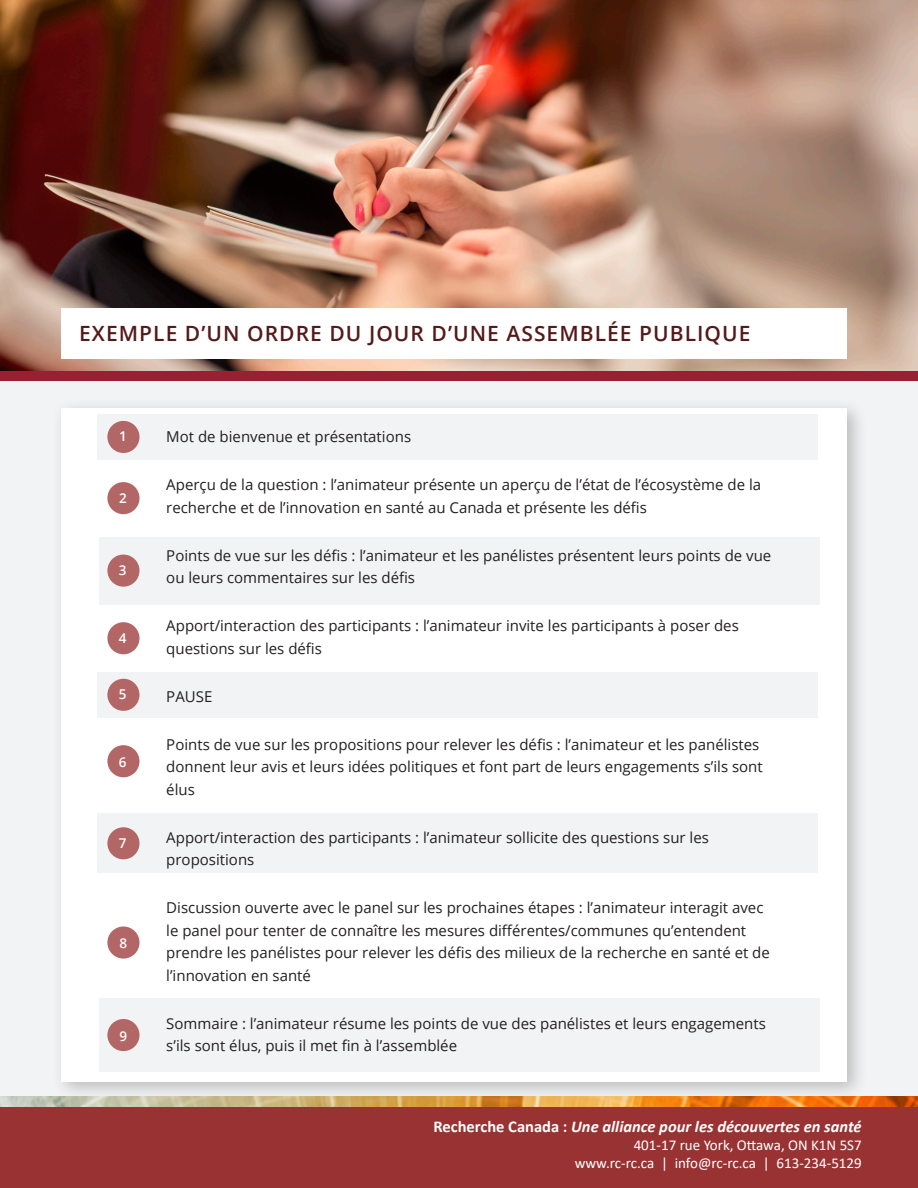
<style>
.page{position:relative;width:918px;height:1188px;background:#fff}
.page>*{position:absolute;margin:0;border:0;box-sizing:border-box;transform-origin:0 0}
.t1{font:600 21px "Open Sans";letter-spacing:.05em;color:#541a19}
.t2{font:italic 700 16.5px "Calibri";color:#fff}
.t3{font:15px/22.5px "Open Sans";color:#231f20}
.t4{font:15px "Calibri";color:#fff}
.t5{font:600 13.5px "Open Sans";color:#fff}
.s1{font-style:normal}
</style>
<div class="page">
<img style="left:0;top:0;width:918px;height:371px">
<div style="left:0;top:380px;width:918px;height:732px;background:#f2f3f4"></div>
<div style="left:61px;top:308px;width:786px;height:50px;background:#fff"></div>
<div style="left:52px;top:398px;width:816px;height:705px;background:#231f20;opacity:.26"></div>
<div style="left:61px;top:408px;width:786px;height:674px;background:#fff"></div>
<div style="left:98px;top:414px;width:720px;height:46px;background:#f2f3f4"></div>
<div style="left:99px;top:537px;width:720px;height:67px;background:#f2f3f4"></div>
<div style="left:99px;top:998px;width:720px;height:74px;background:#f2f3f4"></div>
<div style="left:98px;top:814px;width:720px;height:59px;background:#f2f3f4"></div>
<div style="left:98px;top:672px;width:720px;height:46px;background:#f2f3f4"></div>
<div style="left:107px;top:421px;width:33px;height:32px;background:#b36666;border-radius:50%"></div>
<div style="left:107px;top:482px;width:33px;height:32px;background:#b36666;border-radius:50%"></div>
<div style="left:107px;top:555px;width:33px;height:32px;background:#b36666;border-radius:50%"></div>
<div style="left:107px;top:622px;width:33px;height:32px;background:#b36666;border-radius:50%"></div>
<div style="left:107px;top:679px;width:33px;height:32px;background:#b36666;border-radius:50%"></div>
<div style="left:107px;top:745px;width:33px;height:32px;background:#b36666;border-radius:50%"></div>
<div style="left:107px;top:827px;width:33px;height:32px;background:#b36666;border-radius:50%"></div>
<div style="left:107px;top:926px;width:33px;height:33px;background:#b36666;border-radius:50%"></div>
<div style="left:107px;top:1019px;width:33px;height:32px;background:#b36666;border-radius:50%"></div>
<div style="left:0;top:371px;width:918px;height:10px;background:#992033"></div>
<div style="left:0;top:1106px;width:918px;height:82px;background:#933"></div>
<img style="left:0;top:1097px;width:918px;height:9px">
<p class="t1" style="left:79px;top:319px;width:673px">EXEMPLE D’UN ORDRE DU JOUR D’UNE ASSEMBLÉE PUBLIQUE</p>
<p class="t5" style="left:119px;top:427px;width:9px">1</p>
<p class="t5" style="left:119px;top:489px;width:9px">2</p>
<p class="t5" style="left:119px;top:561px;width:9px">3</p>
<p class="t5" style="left:119px;top:629px;width:9px">4</p>
<p class="t5" style="left:119px;top:685px;width:9px">5</p>
<p class="t5" style="left:119px;top:752px;width:9px">6</p>
<p class="t5" style="left:119px;top:834px;width:9px">7</p>
<p class="t5" style="left:120px;top:934px;width:9px">8</p>
<p class="t5" style="left:120px;top:1027px;width:9px">9</p>
<p class="t3" style="left:166px;top:425px;width:246px">Mot de bienvenue et présentations</p>
<p class="t3" style="left:166px;top:473px;width:596px">Aperçu de la question : l’animateur présente un aperçu de l’état de l’écosystème de la recherche et de l’innovation en santé au Canada et présente les défis</p>
<p class="t3" style="left:166px;top:544px;width:607px">Points de vue sur les défis : l’animateur et les panélistes présentent leurs points de vue ou leurs commentaires sur les défis</p>
<p class="t3" style="left:166px;top:614px;width:574px">Apport/interaction des participants : l’animateur invite les participants à poser des questions sur les défis</p>
<p class="t3" style="left:166px;top:685px;width:48px">PAUSE</p>
<p class="t3" style="left:166px;top:733px;width:598px">Points de vue sur les propositions pour relever les défis : l’animateur et les panélistes donnent leur avis et leurs idées politiques et font part de leurs engagements s’ils sont élus</p>
<p class="t3" style="left:166px;top:826px;width:544px">Apport/interaction des participants : l’animateur sollicite des questions sur les propositions</p>
<p class="t3" style="left:166px;top:896px;width:605px">Discussion ouverte avec le panel sur les prochaines étapes : l’animateur interagit avec le panel pour tenter de connaître les mesures différentes/communes qu’entendent prendre les panélistes pour relever les défis des milieux de la recherche en santé et de l’innovation en santé</p>
<p class="t3" style="left:166px;top:1012px;width:601px">Sommaire : l’animateur résume les points de vue des panélistes et leurs engagements s’ils sont élus, puis il met fin à l’assemblée</p>
<p class="t2" style="left:433px;top:1115px;width:430px"><span class="s1">Recherche Canada :</span> Une alliance pour les découvertes en santé</p>
<p class="t4" style="left:634px;top:1135px;width:230px">401-17 rue York, Ottawa, ON K1N 5S7</p>
<p class="t4" style="left:575px;top:1153px;width:289px">www.rc-rc.ca | info@rc-rc.ca | 613-234-5129</p>
</div>
